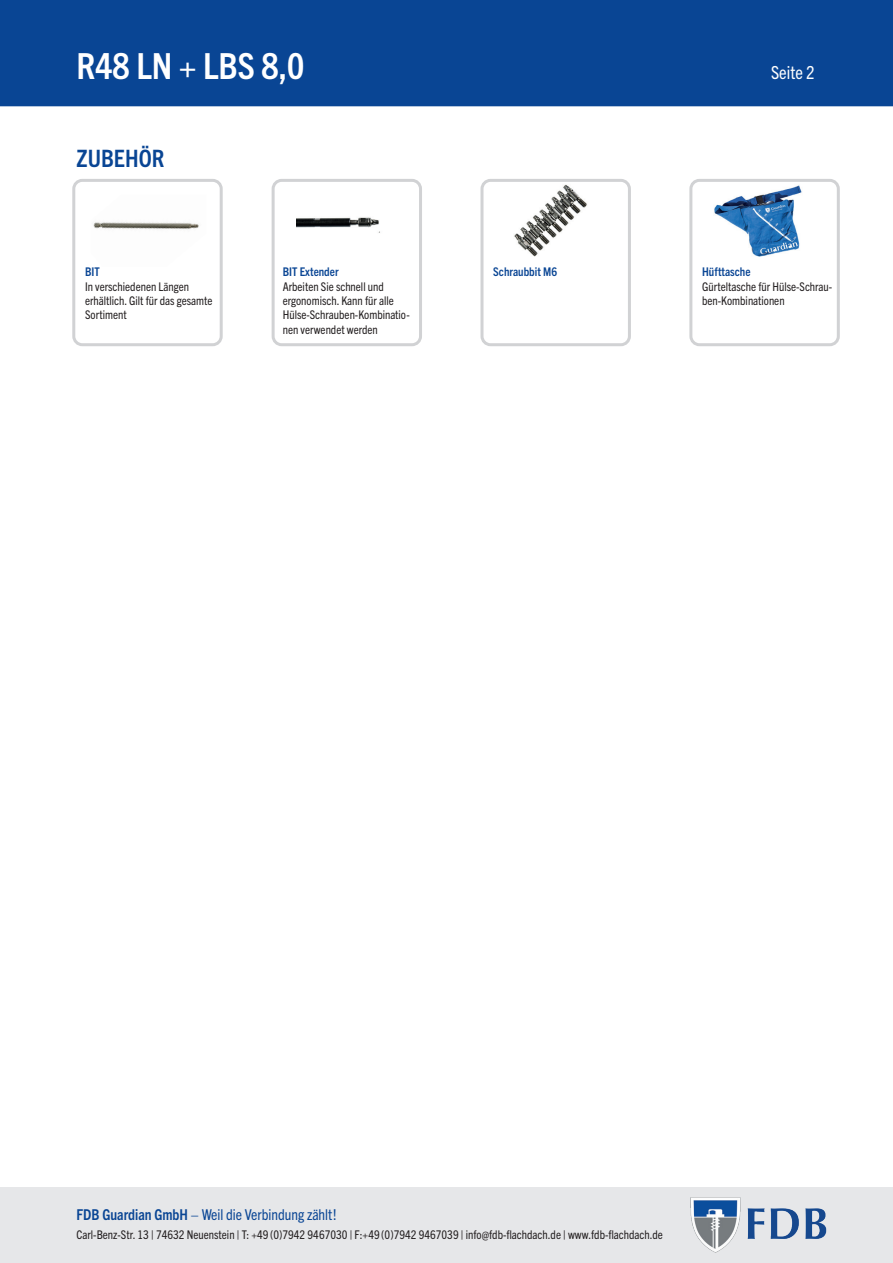
<style>
.page{position:relative;width:893px;height:1263px;background:#fff}
.page>*{position:absolute;margin:0;border:0;box-sizing:border-box;transform-origin:0 0}
.t1{font:700 condensed 36px "Trade Gothic Next LT Pro";color:#fff}
.t2{font:700 condensed 24px "Trade Gothic Next LT Pro";color:#094594}
.t3{font:condensed 18px "Trade Gothic Next LT Pro";color:#fff}
.t4{font:condensed 15px "Trade Gothic Next LT Pro";color:#094594}
.t5{font:condensed 12px/14.4px "Trade Gothic Next LT Pro";color:#231f20}
.t6{font:700 condensed 12px "Trade Gothic Next LT Pro";color:#094594}
.s1{font-weight:700}
</style>
<div class="page">
<div style="left:0;top:1187px;width:893px;height:76px;background:#e6e7e9"></div>
<img style="left:690px;top:1197px;width:137px;height:56px">
<div style="left:0;top:0;width:893px;height:106px;background:#094594"></div>
<img style="left:514px;top:184px;width:73px;height:73px">
<img style="left:714px;top:185px;width:88px;height:72px">
<div style="left:72px;top:179px;width:151px;height:167px;border:3px solid #d1d2d4;border-radius:9px"></div>
<div style="left:480px;top:179px;width:151px;height:167px;border:3px solid #d1d2d4;border-radius:9px"></div>
<div style="left:689px;top:179px;width:151px;height:167px;border:3px solid #d1d2d4;border-radius:9px"></div>
<div style="left:272px;top:179px;width:150px;height:167px;border:3px solid #d1d2d4;border-radius:9px"></div>
<img style="left:296px;top:217px;width:84px;height:16px">
<img style="left:93px;top:222px;width:106px;height:8px">
<h1 class="t1" style="left:77px;top:41px;width:229px">R48 LN + LBS 8,0</h1>
<h2 class="t2" style="left:77px;top:142px;width:89px">ZUBEHÖR</h2>
<p class="t6" style="left:85px;top:264px;width:16px">BIT</p>
<p class="t5" style="left:85px;top:278px;width:129px">In verschiedenen Längen erhältlich. Gilt für das gesamte<br>Sortiment</p>
<p class="t6" style="left:283px;top:264px;width:57px">BIT Extender</p>
<p class="t5" style="left:283px;top:278px;width:128px">Arbeiten Sie schnell und ergonomisch. Kann für alle<br>Hülse-Schrauben-Kombinatio&shy;nen verwendet werden</p>
<h3 class="t3" style="left:771px;top:60px;width:45px">Seite 2</h3>
<p class="t6" style="left:493px;top:264px;width:65px">Schraubbit M6</p>
<p class="t6" style="left:702px;top:264px;width:50px">Hüfttasche</p>
<p class="t5" style="left:702px;top:278px;width:132px">Gürteltasche für Hülse-Schrau&shy;ben-Kombinationen</p>
<p class="t4" style="left:77px;top:1205px;width:262px"><span class="s1">FDB Guardian GmbH</span> – Weil die Verbindung zählt!</p>
<p class="t5" style="left:77px;top:1227px;width:588px">Carl-Benz-Str. 13 | 74632 Neuenstein | T: +49 (0)7942 9467030 | F:+49 (0)7942 9467039 | info@fdb-flachdach.de | www.fdb-flachdach.de</p>
</div>
